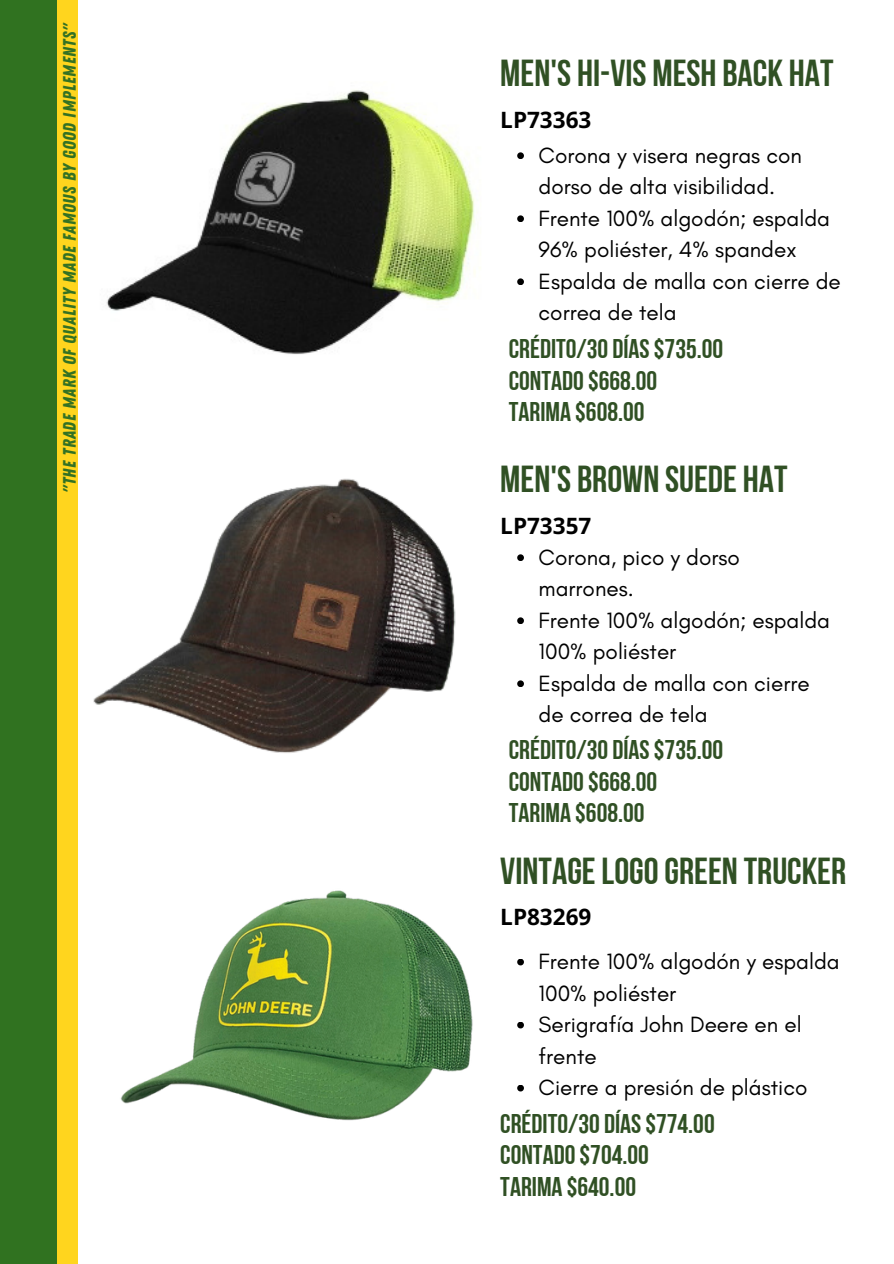
<style>
.page{position:relative;width:894px;height:1264px;background:#fff}
.page>*{position:absolute;margin:0;border:0;box-sizing:border-box;transform-origin:0 0}
.t1{font:37.5px "Bebas Neue Cyrillic";color:#305024}
.t2{font:27px/31.5px "Bebas Neue Cyrillic";color:#305024}
.t3{font:22.5px/31.5px "Glacial Indifference";color:#000}
.t4{font:700 22.5px "Open Sans";color:#000}
.t5{font:18px "Zing Rust Base";letter-spacing:.03em;color:#337124}
</style>
<div class="page">
<div style="left:56px;top:0;width:21px;height:1263px;background:#ffd51e"></div>
<div style="left:0;top:0;width:56px;height:1263px;background:#307220"></div>
<img style="left:120px;top:890px;width:402px;height:231px">
<img style="left:106px;top:90px;width:369px;height:265px">
<img style="left:93px;top:478px;width:363px;height:275px">
<svg style="left:517px;top:152px;width:7px;height:7px"></svg>
<svg style="left:517px;top:215px;width:7px;height:7px"></svg>
<svg style="left:517px;top:278px;width:7px;height:7px"></svg>
<svg style="left:517px;top:554px;width:7px;height:7px"></svg>
<svg style="left:517px;top:617px;width:7px;height:7px"></svg>
<svg style="left:517px;top:680px;width:7px;height:7px"></svg>
<svg style="left:517px;top:958px;width:7px;height:7px"></svg>
<svg style="left:517px;top:1021px;width:7px;height:7px"></svg>
<svg style="left:517px;top:1084px;width:7px;height:7px"></svg>
<h3 class="t5" style="left:59px;top:493px;width:472px;rotate:-90deg">"THE TRADE MARK OF QUALITY MADE FAMOUS BY GOOD IMPLEMENTS"</h3>
<h2 class="t1" style="left:500px;top:58px;width:334px">MEN'S HI-VISMESHBACKHAT</h2>
<h2 class="t4" style="left:500px;top:104px;width:93px">LP73363</h2>
<h1 class="t3" style="left:538px;top:139px;width:303px">Corona y visera negras con dorso de alta visibilidad.<br>Frente 100% algodón; espalda<br>96% poliéster, 4% spandex<br>Espalda de malla con cierre de correa de tela</h1>
<h3 class="t2" style="left:508px;top:335px;width:216px">CRÉDITO/30DÍAS$735.00<br>CONTADO$668.00<br>TARIMA $608.00</h3>
<h3 class="t1" style="left:500px;top:464px;width:289px">MEN'SBROWNSUEDEHAT</h3>
<h3 class="t4" style="left:500px;top:509px;width:93px">LP73357</h3>
<h2 class="t3" style="left:538px;top:541px;width:293px">Corona, pico y dorso marrones.<br>Frente 100% algodón; espalda<br>100% poliéster<br>Espalda de malla con cierre de correa de tela</h2>
<h2 class="t2" style="left:508px;top:736px;width:216px">CRÉDITO/30DÍAS$735.00<br>CONTADO$668.00<br>TARIMA $608.00</h2>
<h1 class="t1" style="left:500px;top:855px;width:347px">VINTAGELOGOGREENTRUCKER</h1>
<h1 class="t4" style="left:500px;top:901px;width:93px">LP83269</h1>
<p class="t3" style="left:538px;top:945px;width:302px">Frente 100% algodón y espalda<br>100% poliéster<br>Serigrafía John Deere en el frente<br>Cierre a presión de plástico</p>
<p class="t2" style="left:500px;top:1109px;width:216px">CRÉDITO/30DÍAS$774.00<br>CONTADO$704.00<br>TARIMA$640.00</p>
</div>
